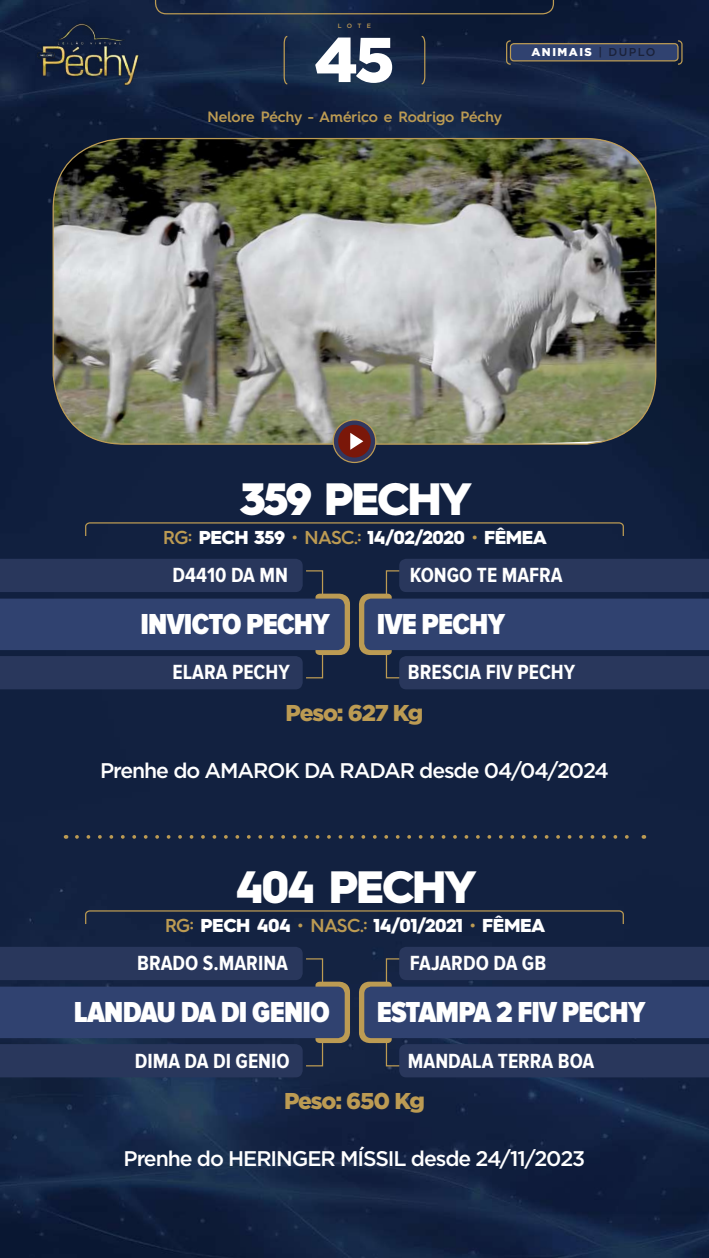
<style>
.page{position:relative;width:709px;height:1258px;background:#fff}
.page>*{position:absolute;margin:0;border:0;box-sizing:border-box;transform-origin:0 0}
.t1{font:900 63.12px "Gotham";color:#fff}
.t2{font:900 45.38px "Hurme Geometric Sans 4";letter-spacing:-.05em;color:#fff}
.t3{font:900 30px "Proxima Nova Cond";letter-spacing:-.025em;color:#fff}
.t4{font:900 22.88px "Gotham";letter-spacing:-.05em;color:#bc9b53}
.t5{font:700 21.25px "Proxima Nova Cond";color:#fff}
.t6{font:500 21.12px "Gotham";letter-spacing:-.05em;color:#fff}
.t7{font:900 18.75px "Hurme Geometric Sans 4";letter-spacing:-.025em;color:#fff}
.t8{font:600 15px "Hurme Geometric Sans 4";color:#bc9b53}
.t9{font:900 11.38px "Gotham";letter-spacing:.13em;color:#fff}
.t10{font:500 6.25px "Gotham";color:#bc9b53}
.s1{font-weight:500;color:#1b223a}
.s2{font-weight:600;color:#bc9b53}
</style>
<div class="page">
<img style="left:0;top:0;width:709px;height:1258px">
<svg style="left:155px;top:0;width:399px;height:14px"></svg>
<div style="left:510px;top:44px;width:168px;height:17px;background:#304270;border-radius:4px"></div>
<div style="left:510px;top:43px;width:168px;height:18px;border:1px solid #bc9b53;border-radius:4px"></div>
<svg style="left:505px;top:40px;width:7px;height:25px"></svg>
<svg style="left:676px;top:40px;width:7px;height:25px"></svg>
<svg style="left:283px;top:35px;width:5px;height:50px"></svg>
<svg style="left:420px;top:35px;width:6px;height:50px"></svg>
<img style="left:24px;top:20px;width:135px;height:74px">
<svg style="left:359px;top:947px;width:350px;height:130px"></svg>
<svg style="left:0;top:947px;width:350px;height:130px"></svg>
<svg style="left:84px;top:910px;width:540px;height:15px"></svg>
<svg style="left:359px;top:559px;width:350px;height:130px"></svg>
<svg style="left:0;top:559px;width:350px;height:130px"></svg>
<svg style="left:84px;top:522px;width:540px;height:15px"></svg>
<svg style="left:77px;top:835px;width:560px;height:4px"></svg>
<img style="left:53px;top:139px;width:603px;height:305px">
<svg style="left:333px;top:420px;width:43px;height:42px"></svg>
<div style="left:332px;top:419px;width:44px;height:44px;border:1px solid #bc9b53;border-radius:50%"></div>
<div style="left:338px;top:425px;width:33px;height:32px;background:#7a1709;border-radius:50%"></div>
<svg style="left:350px;top:433px;width:13px;height:17px"></svg>
<p class="t10" style="left:338px;top:22px;width:35px">LOTE</p>
<h1 class="t1" style="left:314px;top:23px;width:82px">45</h1>
<p class="t8" style="left:207px;top:106px;width:296px">Nelore Péchy - Américo e Rodrigo Péchy</p>
<p class="t9" style="left:531px;top:45px;width:126px">ANIMAIS <span class="s1">| DUPLO</span></p>
<h2 class="t2" style="left:240px;top:467px;width:233px">359 PECHY</h2>
<p class="t7" style="left:163px;top:524px;width:385px"><span class="s2">RG:</span> PECH 359 <span class="s2">• Nasc.:</span> 14/02/2020 <span class="s2">•</span> FÊMEA</p>
<p class="t5" style="left:172px;top:563px;width:117px">D4410 DA MN</p>
<p class="t5" style="left:410px;top:563px;width:154px">KONGO TE MAFRA</p>
<h3 class="t3" style="left:140px;top:607px;width:172px">INVICTO PECHY</h3>
<h3 class="t3" style="left:377px;top:607px;width:111px">IVE PECHY</h3>
<p class="t5" style="left:173px;top:661px;width:119px">ELARA PECHY</p>
<p class="t5" style="left:408px;top:661px;width:169px">BRESCIA FIV PECHY</p>
<p class="t4" style="left:285px;top:700px;width:139px">Peso: 627 Kg</p>
<p class="t6" style="left:100px;top:758px;width:510px">Prenhe do AMAROK DA RADAR desde 04/04/2024</p>
<h2 class="t2" style="left:235px;top:855px;width:243px">404 PECHY</h2>
<p class="t7" style="left:165px;top:912px;width:381px"><span class="s2">RG:</span> PECH 404 <span class="s2">• Nasc.:</span> 14/01/2021 <span class="s2">•</span> FÊMEA</p>
<p class="t5" style="left:137px;top:951px;width:152px">BRADO S.MARINA</p>
<p class="t5" style="left:410px;top:951px;width:138px">FAJARDO DA GB</p>
<h3 class="t3" style="left:74px;top:995px;width:257px">LANDAU DA DI GENIO</h3>
<h3 class="t3" style="left:377px;top:995px;width:251px">ESTAMPA 2 FIV PECHY</h3>
<p class="t5" style="left:135px;top:1049px;width:156px">DIMA DA DI GENIO</p>
<p class="t5" style="left:408px;top:1049px;width:188px">MANDALA TERRA BOA</p>
<p class="t4" style="left:284px;top:1088px;width:142px">Peso: 650 Kg</p>
<p class="t6" style="left:124px;top:1146px;width:463px">Prenhe do HERINGER MÍSSIL desde 24/11/2023</p>
</div>
